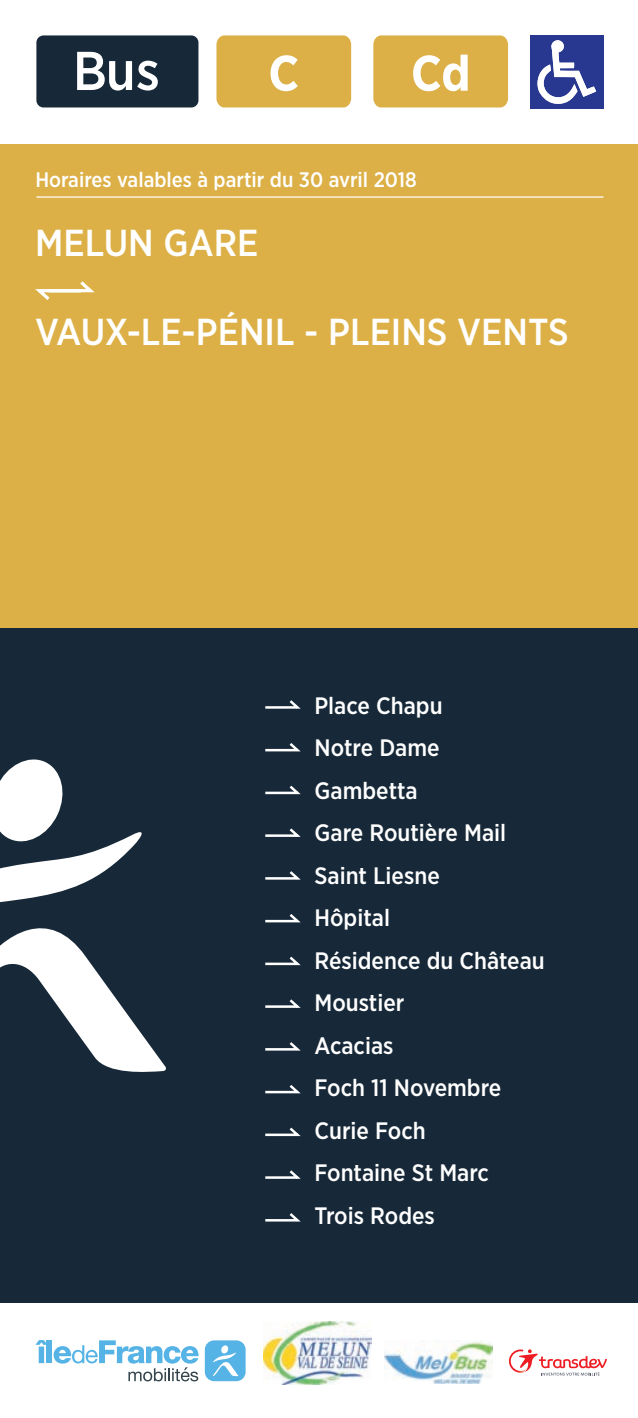
<style>
.page{position:relative;width:638px;height:1418px;background:#fff}
.page>*{position:absolute;margin:0;border:0;box-sizing:border-box;transform-origin:0 0}
.t1{font:700 50px "Gotham Narrow";color:#fff}
.t2{font:500 37.5px "Gotham Narrow";color:#fff}
.t3{font:500 23.75px "Gotham Narrow";color:#fff}
.t4{font:500 21px "Gotham Narrow";color:#fff}
</style>
<div class="page">
<div style="left:0;top:409px;width:638px;height:893px;background:#172938"></div>
<svg style="left:265px;top:743px;width:36px;height:9px"></svg>
<svg style="left:265px;top:828px;width:36px;height:9px"></svg>
<svg style="left:265px;top:871px;width:36px;height:9px"></svg>
<svg style="left:265px;top:914px;width:36px;height:9px"></svg>
<svg style="left:265px;top:956px;width:36px;height:10px"></svg>
<svg style="left:265px;top:999px;width:36px;height:9px"></svg>
<svg style="left:265px;top:1213px;width:36px;height:9px"></svg>
<svg style="left:265px;top:1170px;width:36px;height:9px"></svg>
<svg style="left:265px;top:1127px;width:36px;height:10px"></svg>
<svg style="left:265px;top:1085px;width:36px;height:9px"></svg>
<svg style="left:265px;top:1042px;width:36px;height:9px"></svg>
<svg style="left:265px;top:700px;width:36px;height:9px"></svg>
<svg style="left:265px;top:785px;width:36px;height:10px"></svg>
<div style="left:0;top:144px;width:638px;height:483px;background:#dcb046"></div>
<hr style="left:36px;top:196px;width:567px;height:2px;background:#fff">
<div style="left:36px;top:35px;width:162px;height:72px;background:#172938;border-radius:7px"></div>
<svg style="left:77px;top:52px;width:81px;height:39px"></svg>
<div style="left:216px;top:35px;width:135px;height:72px;background:#dcb046"></div>
<div style="left:373px;top:35px;width:135px;height:72px;background:#dcb046"></div>
<svg style="left:35px;top:281px;width:60px;height:19px"></svg>
<svg style="left:0;top:759px;width:166px;height:313px"></svg>
<div style="left:230px;top:48px;width:107px;height:53px;border:2px solid #dcb046"></div>
<div style="left:387px;top:48px;width:107px;height:53px;border:2px solid #dcb046"></div>
<div style="left:530px;top:35px;width:73px;height:74px;background:#283890"></div>
<svg style="left:537px;top:40px;width:59px;height:64px"></svg>
<img style="left:385px;top:1340px;width:107px;height:43px">
<img style="left:263px;top:1321px;width:108px;height:63px">
<img style="left:509px;top:1349px;width:10px;height:23px">
<svg style="left:519px;top:1349px;width:88px;height:26px"></svg>
<svg style="left:35px;top:1340px;width:12px;height:22px"></svg>
<div style="left:47px;top:1340px;width:5px;height:23px;background:#55b3e5"></div>
<svg style="left:54px;top:1340px;width:145px;height:41px"></svg>
<div style="left:205px;top:1340px;width:41px;height:41px;background:#55b3e5;border-radius:9px"></div>
<svg style="left:213px;top:1345px;width:25px;height:31px"></svg>
<p class="t1" style="left:268px;top:41px;width:32px">C</p>
<p class="t1" style="left:411px;top:41px;width:61px">Cd</p>
<p class="t4" style="left:35px;top:166px;width:383px">Horaires valables à partir du 30 avril 2018</p>
<p class="t2" style="left:35px;top:218px;width:225px">MELUN GARE</p>
<p class="t2" style="left:35px;top:308px;width:535px">VAUX-LE-PÉNIL - PLEINS VENTS</p>
<p class="t3" style="left:314px;top:690px;width:130px">Place Chapu</p>
<p class="t3" style="left:314px;top:733px;width:127px">Notre Dame</p>
<p class="t3" style="left:314px;top:775px;width:105px">Gambetta</p>
<p class="t3" style="left:314px;top:818px;width:193px">Gare Routière Mail</p>
<p class="t3" style="left:314px;top:860px;width:127px">Saint Liesne</p>
<p class="t3" style="left:314px;top:903px;width:77px">Hôpital</p>
<p class="t3" style="left:314px;top:945px;width:232px">Résidence du Château</p>
<p class="t3" style="left:314px;top:988px;width:91px">Moustier</p>
<p class="t3" style="left:314px;top:1030px;width:81px">Acacias</p>
<p class="t3" style="left:314px;top:1072px;width:188px">Foch 11 Novembre</p>
<p class="t3" style="left:314px;top:1115px;width:113px">Curie Foch</p>
<p class="t3" style="left:314px;top:1157px;width:176px">Fontaine St Marc</p>
<p class="t3" style="left:314px;top:1200px;width:122px">Trois Rodes</p>
</div>
